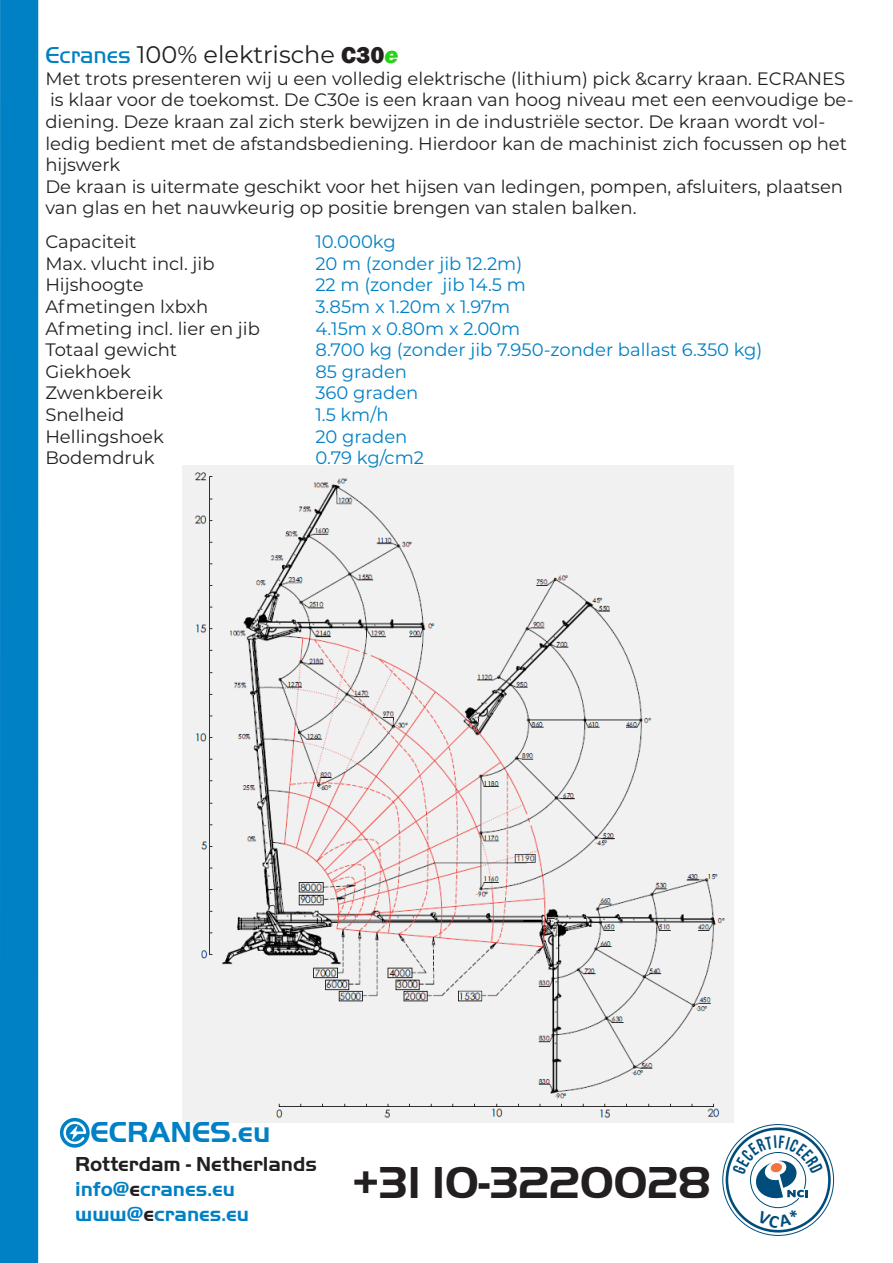
<style>
.page{position:relative;width:893px;height:1263px;background:#fff}
.page>*{position:absolute;margin:0;border:0;box-sizing:border-box;transform-origin:0 0}
.t1{font:700 46.5px "Handel Got D";color:#231f20}
.t2{font:700 30px "Handel Got D";color:#0080c5}
.t3{font:24px "Montserrat";color:#231f20}
.t4{font:700 21px "Handel Got D";color:#0080c5}
.t5{font:700 21px "Handel Got D";color:#231f20}
.t6{font:18px/21.6px "Montserrat";color:#231f20}
.t7{font:18px "Montserrat";color:#0080c5}
.s1{font-family:"Handel Got D";font-weight:300;color:#0080c5}
.s2{font-family:"Franklin Gothic";font-weight:800}
.s3{font-family:"Franklin Gothic";font-weight:800;font-style:italic;color:#26d416}
.s4{color:#231f20}
</style>
<div class="page">
<img style="left:182px;top:466px;width:552px;height:657px">
<svg style="left:60px;top:1118px;width:30px;height:30px"></svg>
<div style="left:0;top:0;width:38px;height:1263px;background:#0080c5"></div>
<div style="left:726px;top:1127px;width:105px;height:105px;border:3px solid #004d7b;border-radius:50%"></div>
<svg style="left:732px;top:1135px;width:91px;height:93px"></svg>
<p class="t3" style="left:45px;top:38px;width:355px"><span class="s1">Ecranes</span> 100% elektrische <span class="s2">C30</span><span class="s3">e</span></p>
<p class="t6" style="left:45px;top:67px;width:801px">Met trots presenteren wij u een volledig elektrische (lithium) pick &amp;carry kraan. ECRANES</p>
<p class="t6" style="left:45px;top:89px;width:810px">is klaar voor de toekomst. De C30e is een kraan van hoog niveau met een eenvoudige be&shy;diening. Deze kraan zal zich sterk bewijzen in de industriële sector. De kraan wordt vol-</p>
<p class="t6" style="left:45px;top:132px;width:803px">ledig bedient met de afstandsbediening. Hierdoor kan de machinist zich focussen op het hijswerk</p>
<p class="t6" style="left:45px;top:175px;width:799px">De kraan is uitermate geschikt voor het hijsen van ledingen, pompen, afsluiters, plaatsen van glas en het nauwkeurig op positie brengen van stalen balken.</p>
<p class="t6" style="left:45px;top:230px;width:93px">Capaciteit</p>
<p class="t7" style="left:315px;top:229px;width:82px">10.000kg</p>
<p class="t6" style="left:45px;top:252px;width:171px">Max. vlucht incl. jib</p>
<p class="t7" style="left:315px;top:251px;width:208px">20 m (zonder jib 12.2m)</p>
<p class="t6" style="left:45px;top:273px;width:100px">Hijshoogte</p>
<p class="t7" style="left:315px;top:273px;width:212px">22 m (zonder jib 14.5 m</p>
<p class="t6" style="left:45px;top:295px;width:165px">Afmetingen lxbxh</p>
<p class="t7" style="left:315px;top:294px;width:197px">3.85m x 1.20m x 1.97m</p>
<p class="t6" style="left:45px;top:317px;width:216px">Afmeting incl. lier en jib</p>
<p class="t7" style="left:315px;top:316px;width:206px">4.15m x 0.80m x 2.00m</p>
<p class="t6" style="left:45px;top:338px;width:133px">Totaal gewicht</p>
<p class="t7" style="left:315px;top:337px;width:449px">8.700 kg (zonder jib 7.950-zonder ballast 6.350 kg)</p>
<p class="t6" style="left:45px;top:360px;width:87px">Giekhoek</p>
<p class="t7" style="left:315px;top:359px;width:93px">85 graden</p>
<p class="t6" style="left:45px;top:381px;width:119px">Zwenkbereik</p>
<p class="t7" style="left:315px;top:381px;width:105px">360 graden</p>
<p class="t6" style="left:45px;top:403px;width:81px">Snelheid</p>
<p class="t7" style="left:315px;top:402px;width:75px">1.5 km/h</p>
<p class="t6" style="left:45px;top:425px;width:120px">Hellingshoek</p>
<p class="t7" style="left:315px;top:424px;width:94px">20 graden</p>
<p class="t6" style="left:45px;top:446px;width:111px">Bodemdruk</p>
<p class="t7" style="left:315px;top:445px;width:110px">0.79 kg/cm2</p>
<p class="t2" style="left:90px;top:1115px;width:182px">ECRANES.eu</p>
<p class="t5" style="left:75px;top:1152px;width:243px">Rotterdam - Netherlands</p>
<p class="t4" style="left:75px;top:1177px;width:161px">info@<span class="s4">e</span>cranes.eu</p>
<p class="t4" style="left:75px;top:1202px;width:175px">www@<span class="s4">e</span>cranes.eu</p>
<p class="t1" style="left:353px;top:1156px;width:360px">+31 10-3220028</p>
</div>
